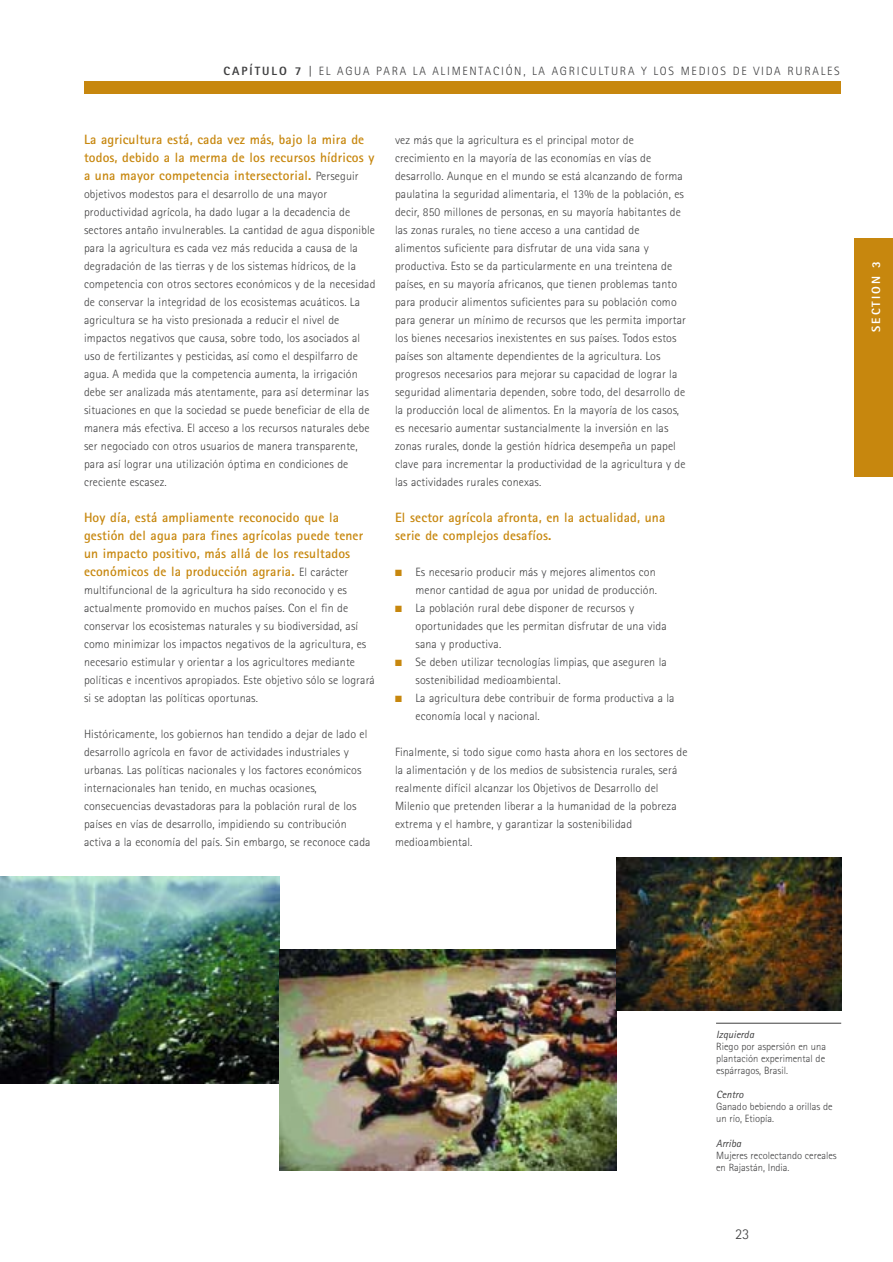
<style>
.page{position:relative;width:893px;height:1262px;background:#fff}
.page>*{position:absolute;margin:0;border:0;box-sizing:border-box;transform-origin:0 0}
.t1{font:300 15px "Rotis Sans Serif";color:#3e3e3f}
.t2{font:700 13.5px/18px "Rotis Sans Serif";letter-spacing:.01em;color:#c7870e}
.t3{font:300 12px/18px "Rotis Sans Serif";letter-spacing:.01em;color:#3e3e3f}
.t4{font:300 12px "Rotis Sans Serif";letter-spacing:.145em;color:#3e3e3f}
.t5{font:800 12px "Rotis Sans Serif";letter-spacing:.165em;color:#fff}
.t6{font:300 10.5px/12px "Rotis Sans Serif";color:#3e3e3f}
.t7{font:italic 10.5px "Rotis Sans Serif";color:#3e3e3f}
.s1{font-weight:800}
.s2{font-weight:400}
.s3{font-weight:300;font-size:12px;color:#3e3e3f}
.s4{color:#c7870e}
</style>
<div class="page">
<div style="left:84px;top:81px;width:756px;height:13px;background:#c7870e"></div>
<div style="left:854px;top:238px;width:38px;height:238px;background:#c7870e"></div>
<img style="left:0;top:876px;width:280px;height:207px">
<img style="left:280px;top:949px;width:337px;height:221px">
<img style="left:617px;top:857px;width:224px;height:154px">
<hr style="left:716px;top:1023px;width:125px;height:1px;background:#3e3e3f">
<p class="t4" style="left:223px;top:67px;width:617px"><span class="s1">CAPÍTULO 7</span> <span class="s2">|</span> EL AGUA PARA LA ALIMENTACIÓN, LA AGRICULTURA Y LOS MEDIOS DE VIDA RURALES</p>
<p class="t2" style="left:84px;top:132px;width:292px">La agricultura está, cada vez más, bajo la mira de todos, debido a la merma de los recursos hídricos y a una mayor competencia intersectorial. <span class="s3">Perseguir</span></p>
<p class="t3" style="left:84px;top:186px;width:293px">objetivos modestos para el desarrollo de una mayor productividad agrícola, ha dado lugar a la decadencia de sectores antaño invulnerables. La cantidad de agua disponible para la agricultura es cada vez más reducida a causa de la degradación de las tierras y de los sistemas hídricos, de la competencia con otros sectores económicos y de la necesidad de conservar la integridad de los ecosistemas acuáticos. La agricultura se ha visto presionada a reducir el nivel de impactos negativos que causa, sobre todo, los asociados al uso de fertilizantes y pesticidas, así como el despilfarro de agua. A medida que la competencia aumenta, la irrigación debe ser analizada más atentamente, para así determinar las situaciones en que la sociedad se puede beneficiar de ella de manera más efectiva. El acceso a los recursos naturales debe ser negociado con otros usuarios de manera transparente, para así lograr una utilización óptima en condiciones de creciente escasez.</p>
<p class="t2" style="left:84px;top:510px;width:281px">Hoy día, está ampliamente reconocido que la gestión del agua para fines agrícolas puede tener un impacto positivo, más allá de los resultados económicos de la producción agraria. <span class="s3">El carácter</span></p>
<p class="t3" style="left:84px;top:582px;width:292px">multifuncional de la agricultura ha sido reconocido y es actualmente promovido en muchos países. Con el fin de conservar los ecosistemas naturales y su biodiversidad, así como minimizar los impactos negativos de la agricultura, es necesario estimular y orientar a los agricultores mediante políticas e incentivos apropiados. Este objetivo sólo se logrará si se adoptan las políticas oportunas.</p>
<p class="t3" style="left:84px;top:726px;width:288px">Históricamente, los gobiernos han tendido a dejar de lado el desarrollo agrícola en favor de actividades industriales y urbanas. Las políticas nacionales y los factores económicos internacionales han tenido, en muchas ocasiones, consecuencias devastadoras para la población rural de los países en vías de desarrollo, impidiendo su contribución activa a la economía del país. Sin embargo, se reconoce cada</p>
<p class="t3" style="left:395px;top:132px;width:292px">vez más que la agricultura es el principal motor de crecimiento en la mayoría de las economías en vías de desarrollo. Aunque en el mundo se está alcanzando de forma paulatina la seguridad alimentaria, el 13% de la población, es decir, 850 millones de personas, en su mayoría habitantes de las zonas rurales, no tiene acceso a una cantidad de alimentos suficiente para disfrutar de una vida sana y productiva. Esto se da particularmente en una treintena de países, en su mayoría africanos, que tienen problemas tanto para producir alimentos suficientes para su población como para generar un mínimo de recursos que les permita importar los bienes necesarios inexistentes en sus países. Todos estos países son altamente dependientes de la agricultura. Los progresos necesarios para mejorar su capacidad de lograr la seguridad alimentaria dependen, sobre todo, del desarrollo de la producción local de alimentos. En la mayoría de los casos, es necesario aumentar sustancialmente la inversión en las zonas rurales, donde la gestión hídrica desempeña un papel clave para incrementar la productividad de la agricultura y de las actividades rurales conexas.</p>
<p class="t2" style="left:395px;top:510px;width:272px">El sector agrícola afronta, en la actualidad, una serie de complejos desafíos.</p>
<p class="t3" style="left:395px;top:564px;width:263px;text-align:right"><span class="s4">■</span> Es necesario producir más y mejores alimentos con menor cantidad de agua por unidad de producción.</p>
<p class="t3" style="left:415px;top:600px;width:253px;text-indent:-20px"><span class="s4">■</span> La población rural debe disponer de recursos y oportunidades que les permitan disfrutar de una vida sana y productiva.</p>
<p class="t3" style="left:415px;top:654px;width:253px;text-indent:-20px"><span class="s4">■</span> Se deben utilizar tecnologías limpias, que aseguren la sostenibilidad medioambiental.</p>
<p class="t3" style="left:415px;top:690px;width:260px;text-indent:-20px"><span class="s4">■</span> La agricultura debe contribuir de forma productiva a la economía local y nacional.</p>
<p class="t3" style="left:395px;top:744px;width:294px">Finalmente, si todo sigue como hasta ahora en los sectores de la alimentación y de los medios de subsistencia rurales, será realmente difícil alcanzar los Objetivos de Desarrollo del Milenio que pretenden liberar a la humanidad de la pobreza extrema y el hambre, y garantizar la sostenibilidad medioambiental.</p>
<p class="t5" style="left:872px;top:332px;width:72px;rotate:-90deg">SECTION 3</p>
<p class="t7" style="left:716px;top:1031px;width:39px">Izquierda</p>
<p class="t6" style="left:716px;top:1042px;width:111px;text-align:justify">Riego por aspersión en una plantación experimental de espárragos, Brasil.</p>
<p class="t7" style="left:716px;top:1091px;width:29px">Centro</p>
<p class="t6" style="left:716px;top:1102px;width:118px">Ganado bebiendo a orillas de un río, Etiopía.</p>
<p class="t7" style="left:716px;top:1139px;width:27px">Arriba</p>
<p class="t6" style="left:716px;top:1150px;width:122px">Mujeres recolectando cereales en Rajastán, India.</p>
<p class="t1" style="left:735px;top:1228px;width:16px">23</p>
</div>
